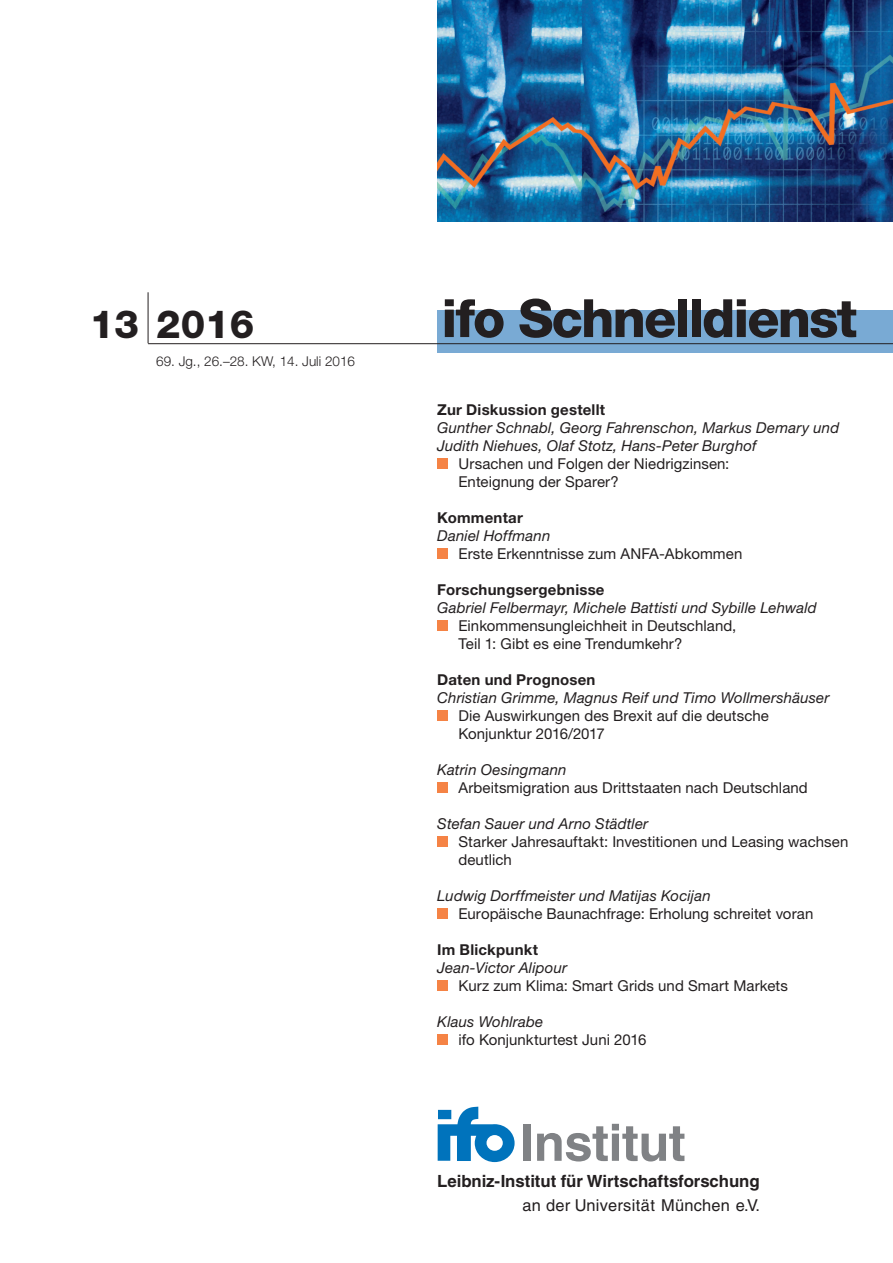
<style>
.page{position:relative;width:893px;height:1263px;background:#fff}
.page>*{position:absolute;margin:0;border:0;box-sizing:border-box;transform-origin:0 0}
.t1{font:800 52.8px "Helvetica Neue LT Std";letter-spacing:-.035em;color:#231f20}
.t2{font:700 51px "Helvetica LT Std";letter-spacing:-.015em;color:#808285}
.t3{font:800 38.85px "Helvetica Neue LT Std";color:#231f20}
.t4{font:700 16.8px "Helvetica LT Std";letter-spacing:-.005em;color:#231f20}
.t5{font:16.35px "Helvetica LT Std";letter-spacing:.015em;color:#231f20}
.t6{font:15px/18px "Helvetica Neue LT Std";letter-spacing:.005em;color:#231f20}
.t7{font:italic 15px/18px "Helvetica Neue LT Std";letter-spacing:.01em;color:#231f20}
.t8{font:700 15px "Helvetica Neue LT Std";letter-spacing:.015em;color:#231f20}
.t9{font:300 13.5px "Helvetica Neue LT Std";color:#231f20}
</style>
<div class="page">
<div style="left:437px;top:310px;width:456px;height:43px;background:#79aad4"></div>
<hr style="left:148px;top:343px;width:745px;height:1px;background:#231f20">
<hr style="left:148px;top:292px;width:1px;height:51px;background:#231f20">
<img style="left:437px;top:0;width:456px;height:221px">
<svg style="left:438px;top:1107px;width:77px;height:55px"></svg>
<div style="left:437px;top:458px;width:11px;height:11px;background:#f58345"></div>
<div style="left:437px;top:548px;width:11px;height:11px;background:#f58345"></div>
<div style="left:437px;top:620px;width:11px;height:11px;background:#f58345"></div>
<div style="left:437px;top:710px;width:11px;height:11px;background:#f58345"></div>
<div style="left:437px;top:782px;width:11px;height:11px;background:#f58345"></div>
<div style="left:437px;top:836px;width:11px;height:11px;background:#f58345"></div>
<div style="left:437px;top:908px;width:11px;height:11px;background:#f58345"></div>
<div style="left:437px;top:980px;width:11px;height:11px;background:#f58345"></div>
<div style="left:437px;top:1034px;width:11px;height:11px;background:#f58345"></div>
<h3 class="t3" style="left:90px;top:301px;width:166px">13 2016</h3>
<p class="t9" style="left:156px;top:353px;width:200px">69. Jg., 26.–28. KW, 14. Juli 2016</p>
<h1 class="t1" style="left:441px;top:287px;width:417px">ifo Schnelldienst</h1>
<p class="t8" style="left:437px;top:400px;width:169px">Zur Diskussion gestellt</p>
<p class="t7" style="left:437px;top:418px;width:403px">Gunther Schnabl, Georg Fahrenschon, Markus Demary und<br>Judith Niehues, Olaf Stotz, Hans-Peter Burghof</p>
<p class="t6" style="left:458px;top:454px;width:272px">Ursachen und Folgen der Niedrigzinsen:<br>Enteignung der Sparer?</p>
<p class="t8" style="left:437px;top:508px;width:87px">Kommentar</p>
<p class="t7" style="left:437px;top:526px;width:115px">Daniel Hoffmann</p>
<p class="t6" style="left:458px;top:544px;width:285px">Erste Erkenntnisse zum ANFA-Abkommen</p>
<p class="t8" style="left:437px;top:580px;width:169px">Forschungsergebnisse</p>
<p class="t7" style="left:437px;top:598px;width:381px">Gabriel Felbermayr, Michele Battisti und Sybille Lehwald</p>
<p class="t6" style="left:458px;top:616px;width:279px">Einkommensungleichheit in Deutschland,<br>Teil 1: Gibt es eine Trendumkehr?</p>
<p class="t8" style="left:437px;top:670px;width:160px">Daten und Prognosen</p>
<p class="t7" style="left:437px;top:688px;width:394px">Christian Grimme, Magnus Reif und Timo Wollmershäuser</p>
<p class="t6" style="left:458px;top:706px;width:312px">Die Auswirkungen des Brexit auf die deutsche<br>Konjunktur 2016/2017</p>
<p class="t7" style="left:437px;top:760px;width:131px">Katrin Oesingmann</p>
<p class="t6" style="left:458px;top:778px;width:351px">Arbeitsmigration aus Drittstaaten nach Deutschland</p>
<p class="t7" style="left:437px;top:814px;width:213px">Stefan Sauer und Arno Städtler</p>
<p class="t6" style="left:458px;top:832px;width:391px">Starker Jahresauftakt: Investitionen und Leasing wachsen deutlich</p>
<p class="t7" style="left:437px;top:886px;width:275px">Ludwig Dorffmeister und Matijas Kocijan</p>
<p class="t6" style="left:458px;top:904px;width:356px">Europäische Baunachfrage: Erholung schreitet voran</p>
<p class="t8" style="left:437px;top:940px;width:102px">Im Blickpunkt</p>
<p class="t7" style="left:437px;top:958px;width:131px">Jean-Victor Alipour</p>
<p class="t6" style="left:458px;top:976px;width:331px">Kurz zum Klima: Smart Grids und Smart Markets</p>
<p class="t7" style="left:437px;top:1012px;width:108px">Klaus Wohlrabe</p>
<p class="t6" style="left:458px;top:1030px;width:189px">ifo Konjunkturtest Juni 2016</p>
<h2 class="t2" style="left:520px;top:1112px;width:167px">Institut</h2>
<p class="t4" style="left:437px;top:1171px;width:324px">Leibniz-Institut für Wirtschaftsforschung</p>
<p class="t5" style="left:522px;top:1195px;width:239px">an der Universität München e.V.</p>
</div>
